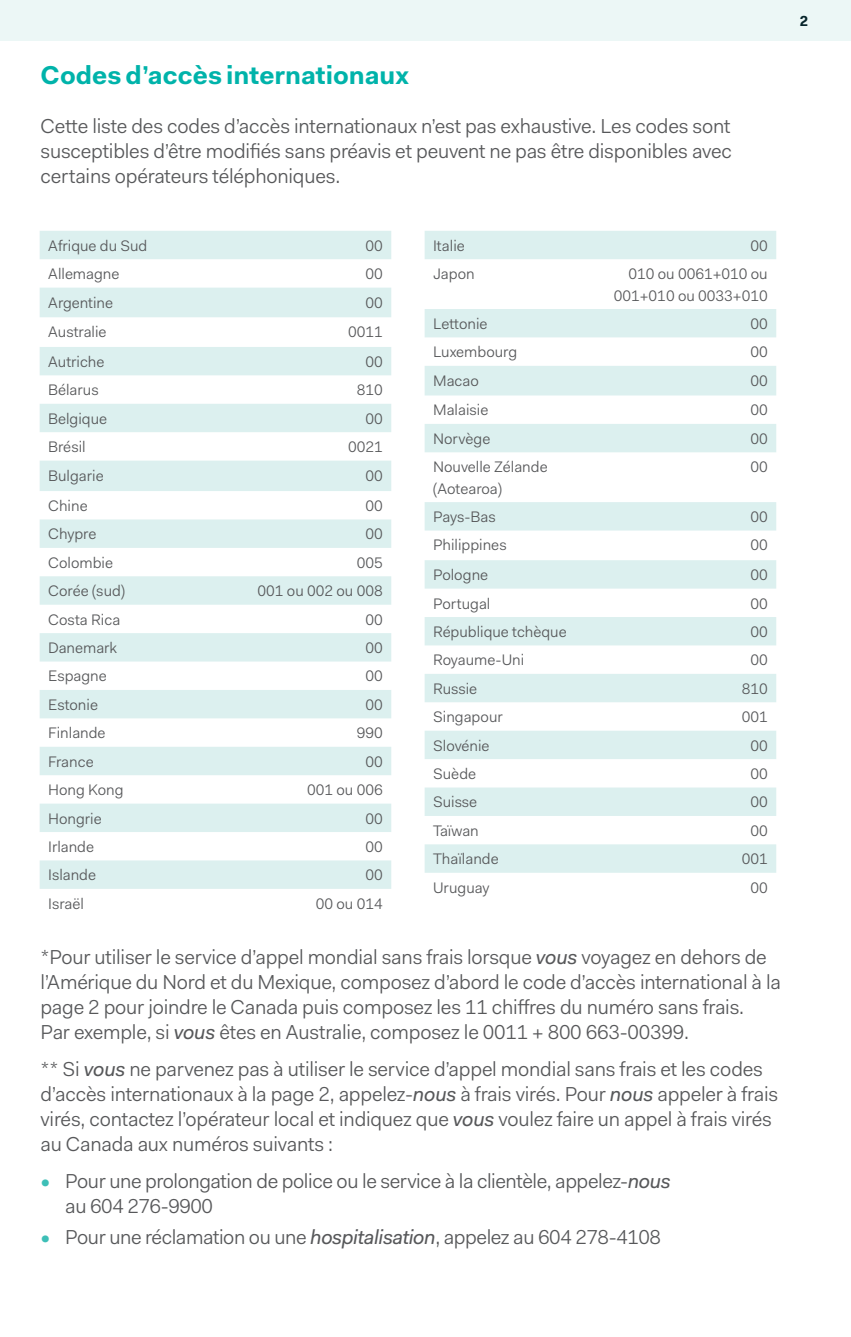
<style>
.page{position:relative;width:851px;height:1337px;background:#fff}
.page>*{position:absolute;margin:0;border:0;box-sizing:border-box;transform-origin:0 0}
.H3_-_Teal_Bold_Subhe{font:700 25.88px "Fakt Pro";color:#00b3aa}
.P1_-_body{font:20.25px/24.8px "Fakt Pro Blond";letter-spacing:-.01em;color:#57585a}
.Intro_-_P2_Printing{font:15.3px/21.4px "Fakt Pro Blond";color:#57585a;text-align:right}
.t1{font:700 14.62px "Fakt Pro";color:#07252b}
.s1{font-family:"Fakt Pro";font-style:italic}
.s2{color:#3dbfb7}
</style>
<div class="page">
<div style="left:0;top:0;width:850px;height:40px;background:#ecf7f6"></div>
<svg style="left:40px;top:231px;width:351px;height:658px;fill:#dcf0ef"></svg>
<svg style="left:424px;top:231px;width:352px;height:641px"></svg>
<h3 class="H3_-_Teal_Bold_Subhe" style="left:40px;top:58px;width:370px">Codes d’accès internationaux</h3>
<p class="P1_-_body" style="left:40px;top:114px;width:692px;text-align:justify">Cette liste des codes d’accès internationaux n’est pas exhaustive. Les codes sont susceptibles d’être modifiés sans préavis et peuvent ne pas être disponibles avec certains opérateurs téléphoniques.</p>
<p class="Intro_-_P2_Printing" style="left:48px;top:235px;width:101px">Afrique du Sud</p>
<p class="Intro_-_P2_Printing" style="left:365px;top:235px;width:19px">00</p>
<p class="Intro_-_P2_Printing" style="left:48px;top:263px;width:73px">Allemagne</p>
<p class="Intro_-_P2_Printing" style="left:365px;top:263px;width:19px">00</p>
<p class="Intro_-_P2_Printing" style="left:48px;top:291px;width:66px">Argentine</p>
<p class="Intro_-_P2_Printing" style="left:365px;top:291px;width:19px">00</p>
<p class="Intro_-_P2_Printing" style="left:48px;top:321px;width:60px">Australie</p>
<p class="Intro_-_P2_Printing" style="left:348px;top:321px;width:36px">0011</p>
<p class="Intro_-_P2_Printing" style="left:48px;top:351px;width:58px">Autriche</p>
<p class="Intro_-_P2_Printing" style="left:365px;top:351px;width:19px">00</p>
<p class="Intro_-_P2_Printing" style="left:48px;top:379px;width:52px">Bélarus</p>
<p class="Intro_-_P2_Printing" style="left:357px;top:379px;width:28px">810</p>
<p class="Intro_-_P2_Printing" style="left:48px;top:408px;width:60px">Belgique</p>
<p class="Intro_-_P2_Printing" style="left:365px;top:408px;width:19px">00</p>
<p class="Intro_-_P2_Printing" style="left:48px;top:436px;width:39px">Brésil</p>
<p class="Intro_-_P2_Printing" style="left:348px;top:436px;width:36px">0021</p>
<p class="Intro_-_P2_Printing" style="left:48px;top:464px;width:57px">Bulgarie</p>
<p class="Intro_-_P2_Printing" style="left:365px;top:464px;width:19px">00</p>
<p class="Intro_-_P2_Printing" style="left:48px;top:495px;width:41px">Chine</p>
<p class="Intro_-_P2_Printing" style="left:365px;top:495px;width:19px">00</p>
<p class="Intro_-_P2_Printing" style="left:48px;top:523px;width:50px">Chypre</p>
<p class="Intro_-_P2_Printing" style="left:365px;top:523px;width:19px">00</p>
<p class="Intro_-_P2_Printing" style="left:48px;top:552px;width:66px">Colombie</p>
<p class="Intro_-_P2_Printing" style="left:357px;top:552px;width:28px">005</p>
<p class="Intro_-_P2_Printing" style="left:48px;top:580px;width:78px">Corée (sud)</p>
<p class="Intro_-_P2_Printing" style="left:257px;top:580px;width:127px">001 ou 002 ou 008</p>
<p class="Intro_-_P2_Printing" style="left:48px;top:608px;width:74px">Costa Rica</p>
<p class="Intro_-_P2_Printing" style="left:365px;top:608px;width:19px">00</p>
<p class="Intro_-_P2_Printing" style="left:48px;top:637px;width:71px">Danemark</p>
<p class="Intro_-_P2_Printing" style="left:365px;top:637px;width:19px">00</p>
<p class="Intro_-_P2_Printing" style="left:48px;top:665px;width:60px">Espagne</p>
<p class="Intro_-_P2_Printing" style="left:365px;top:665px;width:19px">00</p>
<p class="Intro_-_P2_Printing" style="left:48px;top:694px;width:51px">Estonie</p>
<p class="Intro_-_P2_Printing" style="left:365px;top:694px;width:19px">00</p>
<p class="Intro_-_P2_Printing" style="left:48px;top:722px;width:59px">Finlande</p>
<p class="Intro_-_P2_Printing" style="left:357px;top:722px;width:28px">990</p>
<p class="Intro_-_P2_Printing" style="left:48px;top:750px;width:47px">France</p>
<p class="Intro_-_P2_Printing" style="left:365px;top:750px;width:19px">00</p>
<p class="Intro_-_P2_Printing" style="left:48px;top:779px;width:77px">Hong Kong</p>
<p class="Intro_-_P2_Printing" style="left:307px;top:779px;width:77px">001 ou 006</p>
<p class="Intro_-_P2_Printing" style="left:48px;top:807px;width:55px">Hongrie</p>
<p class="Intro_-_P2_Printing" style="left:365px;top:807px;width:19px">00</p>
<p class="Intro_-_P2_Printing" style="left:48px;top:836px;width:47px">Irlande</p>
<p class="Intro_-_P2_Printing" style="left:365px;top:836px;width:19px">00</p>
<p class="Intro_-_P2_Printing" style="left:48px;top:864px;width:49px">Islande</p>
<p class="Intro_-_P2_Printing" style="left:365px;top:864px;width:19px">00</p>
<p class="Intro_-_P2_Printing" style="left:48px;top:892px;width:37px">Israël</p>
<p class="Intro_-_P2_Printing" style="left:316px;top:892px;width:68px">00 ou 014</p>
<p class="Intro_-_P2_Printing" style="left:433px;top:235px;width:33px">Italie</p>
<p class="Intro_-_P2_Printing" style="left:750px;top:235px;width:19px">00</p>
<p class="Intro_-_P2_Printing" style="left:433px;top:263px;width:43px">Japon</p>
<p class="Intro_-_P2_Printing" style="left:613px;top:263px;width:155px">010 ou 0061+010 ou<br>001+010 ou 0033+010</p>
<p class="Intro_-_P2_Printing" style="left:433px;top:313px;width:56px">Lettonie</p>
<p class="Intro_-_P2_Printing" style="left:750px;top:313px;width:19px">00</p>
<p class="Intro_-_P2_Printing" style="left:433px;top:341px;width:86px">Luxembourg</p>
<p class="Intro_-_P2_Printing" style="left:750px;top:341px;width:19px">00</p>
<p class="Intro_-_P2_Printing" style="left:433px;top:370px;width:47px">Macao</p>
<p class="Intro_-_P2_Printing" style="left:750px;top:370px;width:19px">00</p>
<p class="Intro_-_P2_Printing" style="left:433px;top:399px;width:57px">Malaisie</p>
<p class="Intro_-_P2_Printing" style="left:750px;top:399px;width:19px">00</p>
<p class="Intro_-_P2_Printing" style="left:433px;top:428px;width:59px">Norvège</p>
<p class="Intro_-_P2_Printing" style="left:750px;top:428px;width:19px">00</p>
<p class="Intro_-_P2_Printing" style="left:433px;top:456px;width:116px;text-align:left">Nouvelle Zélande (Aotearoa)</p>
<p class="Intro_-_P2_Printing" style="left:750px;top:456px;width:19px">00</p>
<p class="Intro_-_P2_Printing" style="left:433px;top:506px;width:64px">Pays-Bas</p>
<p class="Intro_-_P2_Printing" style="left:750px;top:506px;width:19px">00</p>
<p class="Intro_-_P2_Printing" style="left:433px;top:534px;width:75px">Philippines</p>
<p class="Intro_-_P2_Printing" style="left:750px;top:534px;width:19px">00</p>
<p class="Intro_-_P2_Printing" style="left:433px;top:564px;width:57px">Pologne</p>
<p class="Intro_-_P2_Printing" style="left:750px;top:564px;width:19px">00</p>
<p class="Intro_-_P2_Printing" style="left:433px;top:592px;width:59px">Portugal</p>
<p class="Intro_-_P2_Printing" style="left:750px;top:592px;width:19px">00</p>
<p class="Intro_-_P2_Printing" style="left:433px;top:621px;width:135px">République tchèque</p>
<p class="Intro_-_P2_Printing" style="left:750px;top:621px;width:19px">00</p>
<p class="Intro_-_P2_Printing" style="left:433px;top:649px;width:93px">Royaume-Uni</p>
<p class="Intro_-_P2_Printing" style="left:750px;top:649px;width:19px">00</p>
<p class="Intro_-_P2_Printing" style="left:433px;top:678px;width:46px">Russie</p>
<p class="Intro_-_P2_Printing" style="left:741px;top:678px;width:28px">810</p>
<p class="Intro_-_P2_Printing" style="left:433px;top:706px;width:71px">Singapour</p>
<p class="Intro_-_P2_Printing" style="left:741px;top:706px;width:28px">001</p>
<p class="Intro_-_P2_Printing" style="left:433px;top:734px;width:58px">Slovénie</p>
<p class="Intro_-_P2_Printing" style="left:750px;top:734px;width:19px">00</p>
<p class="Intro_-_P2_Printing" style="left:433px;top:763px;width:44px">Suède</p>
<p class="Intro_-_P2_Printing" style="left:750px;top:763px;width:19px">00</p>
<p class="Intro_-_P2_Printing" style="left:433px;top:791px;width:46px">Suisse</p>
<p class="Intro_-_P2_Printing" style="left:750px;top:791px;width:19px">00</p>
<p class="Intro_-_P2_Printing" style="left:433px;top:820px;width:47px">Taïwan</p>
<p class="Intro_-_P2_Printing" style="left:750px;top:820px;width:19px">00</p>
<p class="Intro_-_P2_Printing" style="left:433px;top:848px;width:67px">Thaïlande</p>
<p class="Intro_-_P2_Printing" style="left:741px;top:848px;width:28px">001</p>
<p class="Intro_-_P2_Printing" style="left:433px;top:876px;width:58px">Uruguay</p>
<p class="Intro_-_P2_Printing" style="left:750px;top:876px;width:19px">00</p>
<p class="P1_-_body" style="left:40px;top:944px;width:742px">*Pour utiliser le service d’appel mondial sans frais lorsque <span class="s1">vous</span> voyagez en dehors de l’Amérique du Nord et du Mexique, composez d’abord le code d’accès international à la page 2 pour joindre le Canada puis composez les 11 chiffres du numéro sans frais.<br>Par exemple, si <span class="s1">vous</span> êtes en Australie, composez le 0011 + 800 663-00399.</p>
<p class="P1_-_body" style="left:40px;top:1056px;width:739px">** Si <span class="s1">vous</span> ne parvenez pas à utiliser le service d’appel mondial sans frais et les codes d’accès internationaux à la page 2, appelez-<span class="s1">nous</span> à frais virés. Pour <span class="s1">nous</span> appeler à frais virés, contactez l’opérateur local et indiquez que <span class="s1">vous</span> voulez faire un appel à frais virés au Canada aux numéros suivants :</p>
<p class="P1_-_body" style="left:65px;top:1168px;width:607px;text-indent:-25px"><span class="s2">•</span> Pour une prolongation de police ou le service à la clientèle, appelez-<span class="s1">nous </span>au 604 276-9900</p>
<p class="P1_-_body" style="left:40px;top:1224px;width:622px"><span class="s2">•</span> Pour une réclamation ou une <span class="s1">hospitalisation</span>, appelez au 604 278-4108</p>
<p class="t1" style="left:799px;top:12px;width:10px">2</p>
</div>
